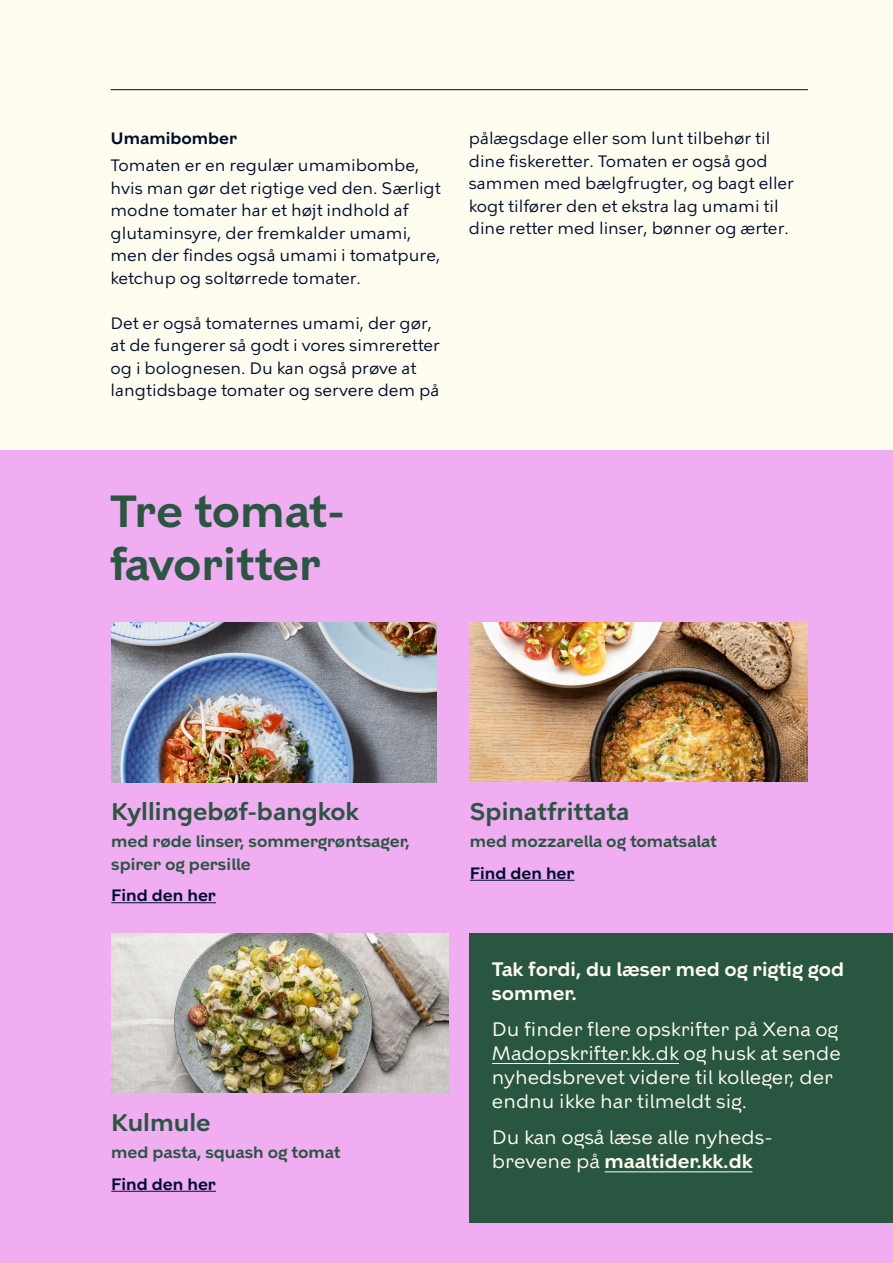
<style>
.page{position:relative;width:893px;height:1263px;background:#fffdf0}
.page>*{position:absolute;margin:0;border:0;box-sizing:border-box;transform-origin:0 0}
.t1{font:600 45px/52.5px "KBH";color:#295641}
.t2{font:600 24px "KBH";color:#295641}
.t3{font:19.5px/24px "KBH";color:#fffdf0}
.t4{font:600 19.5px/24px "KBH";color:#fffdf0}
.t5{font:16.5px/22.5px "KBH Tekst";color:#000e2e}
.t6{font:600 16.5px/31.5px "KBH";color:#295641}
.t7{font:600 16.5px "KBH";color:#000e2e}
.s1{color:#000e2e}
.s2{font-weight:600}
</style>
<div class="page">
<hr style="left:111px;top:89px;width:697px;height:1px;background:#000e2e">
<div style="left:0;top:451px;width:893px;height:812px;background:#f1adf2"></div>
<hr style="left:111px;top:902px;width:105px;height:1px;background:#000e2e">
<hr style="left:111px;top:1191px;width:105px;height:1px;background:#000e2e">
<hr style="left:470px;top:880px;width:105px;height:1px;background:#000e2e">
<img style="left:111px;top:623px;width:326px;height:159px">
<img style="left:469px;top:622px;width:339px;height:160px">
<img style="left:111px;top:933px;width:338px;height:160px">
<div style="left:470px;top:933px;width:423px;height:290px;background:#295641"></div>
<hr style="left:492px;top:1063px;width:187px;height:1px;background:#fffdf0">
<hr style="left:605px;top:1171px;width:147px;height:1px;background:#fffdf0">
<p class="t7" style="left:111px;top:128px;width:127px">Umamibomber</p>
<p class="t5" style="left:469px;top:127px;width:303px">pålægsdage eller som lunt tilbehør til</p>
<p class="t5" style="left:111px;top:154px;width:310px">Tomaten er en regulær umamibombe,</p>
<p class="t5" style="left:469px;top:150px;width:300px">dine fiskeretter. Tomaten er også god</p>
<p class="t5" style="left:111px;top:176px;width:332px">hvis man gør det rigtige ved den. Særligt</p>
<p class="t5" style="left:469px;top:172px;width:327px">sammen med bælgfrugter, og bagt eller</p>
<p class="t5" style="left:111px;top:199px;width:300px">modne tomater har et højt indhold af</p>
<p class="t5" style="left:469px;top:195px;width:311px">kogt tilfører den et ekstra lag umami til</p>
<p class="t5" style="left:111px;top:222px;width:302px">glutaminsyre, der fremkalder umami,</p>
<p class="t5" style="left:469px;top:217px;width:321px">dine retter med linser, bønner og ærter.</p>
<p class="t5" style="left:111px;top:244px;width:331px">men der findes også umami i tomatpure, ketchup og soltørrede tomater.</p>
<p class="t5" style="left:111px;top:312px;width:331px">Det er også tomaternes umami, der gør, at de fungerer så godt i vores simreretter og i bolognesen. Du kan også prøve at langtidsbage tomater og servere dem på</p>
<h1 class="t1" style="left:110px;top:485px;width:237px">Tre tomat&shy;favoritter</h1>
<p class="t2" style="left:111px;top:797px;width:249px">Kyllingebøf-bangkok</p>
<p class="t6" style="left:111px;top:830px;width:300px;line-height:22.5px">med røde linser, sommergrøntsager, spirer og persille</p>
<p class="t7" style="left:111px;top:885px;width:105px">Find den her</p>
<p class="t2" style="left:111px;top:1108px;width:101px">Kulmule</p>
<p class="t6" style="left:111px;top:1136px;width:231px">med pasta, squash og tomat<br><span class="s1">Find den her</span></p>
<p class="t2" style="left:470px;top:797px;width:161px">Spinatfrittata</p>
<p class="t6" style="left:470px;top:825px;width:249px">med mozzarella og tomatsalat<br><span class="s1">Find den her</span></p>
<p class="t4" style="left:492px;top:957px;width:354px">Tak fordi, du læser med og rigtig god sommer.</p>
<p class="t3" style="left:492px;top:1017px;width:350px">Du finder flere opskrifter på Xena og Madopskrifter.kk.dk og husk at sende nyhedsbrevet videre til kolleger, der endnu ikke har tilmeldt sig.</p>
<p class="t3" style="left:492px;top:1125px;width:282px">Du kan også læse alle nyheds&shy;brevene på <span class="s2">maaltider.kk.dk</span></p>
</div>
